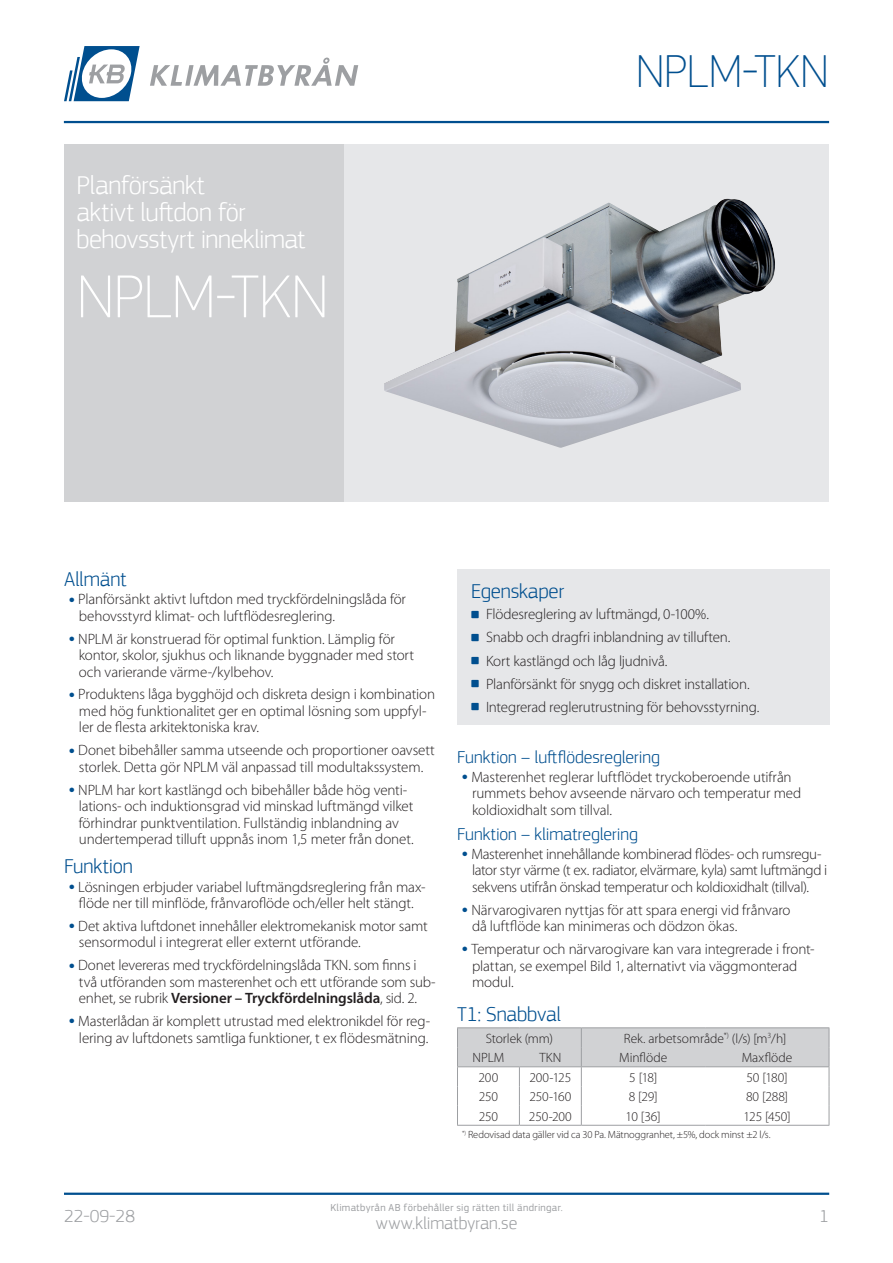
<style>
.page{position:relative;width:893px;height:1263px;background:#fff}
.page>*{position:absolute;margin:0;border:0;box-sizing:border-box;transform-origin:0 0}
.t1{font:100 63px "PF Square Sans Pro";letter-spacing:-.015em;color:#fff}
.t2{font:100 48px "PF Square Sans Pro";letter-spacing:-.01em;color:#004f8f}
.t3{font:300 27px/27px "PF Square Sans Pro";letter-spacing:-.02em;color:#fff}
.Header_14pt_Blue_-_S{font:300 21px "PF Square Sans Pro";letter-spacing:-.01em;color:#004f8f}
.Header_12pt_Blue_-_L{font:300 18px "PF Square Sans Pro";letter-spacing:-.005em;color:#004f8f}
.t4{font:300 18px "PF Square Sans Pro";letter-spacing:-.005em;color:#9d9fa2}
.t5{font:300 15px/16.5px "Myriad Pro";letter-spacing:-.01em;color:#231f20}
.Table_text_-_Centere{font:300 13.5px "Myriad Pro";letter-spacing:-.005em;color:#231f20}
.Special_Text_-_Comme{font:300 10.5px "Myriad Pro";letter-spacing:-.01em;color:#231f20}
.t6{font:10.5px "PF Square Sans Pro";letter-spacing:.025em;color:#9d9fa2}
.s1{font-weight:600}
</style>
<div class="page">
<div style="left:64px;top:145px;width:280px;height:357px;background:#d1d2d4"></div>
<div style="left:344px;top:145px;width:485px;height:357px;background:#e6e7e9"></div>
<hr style="left:64px;top:121px;width:765px;height:2px;background:#004f8f">
<hr style="left:64px;top:1192px;width:765px;height:3px;background:#004f8f">
<img style="left:384px;top:199px;width:391px;height:249px">
<div style="left:457px;top:570px;width:372px;height:155px;background:#e6e7e9"></div>
<hr style="left:457px;top:1027px;width:62px;height:1px;background:#9d9fa2">
<hr style="left:519px;top:1027px;width:62px;height:1px;background:#9d9fa2">
<hr style="left:581px;top:1027px;width:124px;height:1px;background:#9d9fa2">
<hr style="left:705px;top:1027px;width:124px;height:1px;background:#9d9fa2">
<svg style="left:457px;top:1028px;width:373px;height:98px"></svg>
<svg style="left:150px;top:58px;width:208px;height:28px"></svg>
<svg style="left:64px;top:46px;width:76px;height:55px"></svg>
<h3 class="t3" style="left:77px;top:171px;width:231px">Planförsänkt<br>aktivt luftdon för behovsstyrt inneklimat</h3>
<h1 class="t1" style="left:77px;top:260px;width:254px">NPLM-TKN</h1>
<h2 class="t2" style="left:636px;top:43px;width:195px">NPLM-TKN</h2>
<p class="Header_14pt_Blue_-_S" style="left:64px;top:566px;width:64px">Allmänt</p>
<p class="t5" style="left:78px;top:591px;width:329px">Planförsänkt aktivt luftdon med tryckfördelningslåda för behovsstyrd klimat- och luftflödesreglering.</p>
<p class="t5" style="left:78px;top:630px;width:337px">NPLM är konstruerad för optimal funktion. Lämplig för kontor, skolor, sjukhus och liknande byggnader med stort och varierande värme-/kylbehov.</p>
<p class="t5" style="left:78px;top:686px;width:358px">Produktens låga bygghöjd och diskreta design i kombination med hög funktionalitet ger en optimal lösning som uppfyl&shy;ler de flesta arkitektoniska krav.</p>
<p class="t5" style="left:78px;top:742px;width:358px">Donet bibehåller samma utseende och proportioner oavsett storlek. Detta gör NPLM väl anpassad till modultakssystem.</p>
<p class="t5" style="left:78px;top:781px;width:337px">NPLM har kort kastlängd och bibehåller både hög venti&shy;lations- och induktionsgrad vid minskad luftmängd vilket förhindrar punktventilation. Fullständig inblandning av undertemperad tilluft uppnås inom 1,5 meter från donet.</p>
<p class="Header_14pt_Blue_-_S" style="left:64px;top:854px;width:70px">Funktion</p>
<p class="t5" style="left:78px;top:878px;width:349px">Lösningen erbjuder variabel luftmängdsreglering från max&shy;flöde ner till minflöde, frånvaroflöde och/eller helt stängt.</p>
<p class="t5" style="left:78px;top:917px;width:351px">Det aktiva luftdonet innehåller elektromekanisk motor samt sensormodul i integrerat eller externt utförande.</p>
<p class="t5" style="left:78px;top:957px;width:359px">Donet levereras med tryckfördelningslåda TKN. som finns i två utföranden som masterenhet och ett utförande som sub&shy;enhet, se rubrik <span class="s1">Versioner – Tryckfördelningslåda</span>, sid. 2.</p>
<p class="t5" style="left:78px;top:1013px;width:353px">Masterlådan är komplett utrustad med elektronikdel för reg&shy;lering av luftdonets samtliga funktioner, t ex flödesmätning.</p>
<p class="Header_14pt_Blue_-_S" style="left:471px;top:579px;width:95px">Egenskaper</p>
<p class="t5" style="left:486px;top:606px;width:224px">Flödesreglering av luftmängd, 0-100%.</p>
<p class="t5" style="left:486px;top:629px;width:246px">Snabb och dragfri inblandning av tilluften.</p>
<p class="t5" style="left:486px;top:652px;width:183px">Kort kastlängd och låg ljudnivå.</p>
<p class="t5" style="left:486px;top:675px;width:265px">Planförsänkt för snygg och diskret installation.</p>
<p class="t5" style="left:486px;top:698px;width:275px">Integrerad reglerutrustning för behovsstyrning.</p>
<p class="Header_12pt_Blue_-_L" style="left:457px;top:746px;width:204px">Funktion – luftflödesreglering</p>
<p class="t5" style="left:471px;top:768px;width:331px">Masterenhet reglerar luftflödet tryckoberoende utifrån rummets behov avseende närvaro och temperatur med koldioxidhalt som tillval.</p>
<p class="Header_12pt_Blue_-_L" style="left:457px;top:824px;width:182px">Funktion – klimatreglering</p>
<p class="t5" style="left:471px;top:845px;width:357px">Masterenhet innehållande kombinerad flödes- och rumsregu&shy;lator styr värme (t ex. radiator, elvärmare, kyla) samt luftmängd i sekvens utifrån önskad temperatur och koldioxidhalt (tillval).</p>
<p class="t5" style="left:471px;top:901px;width:321px">Närvarogivaren nyttjas för att spara energi vid frånvaro då luftflöde kan minimeras och dödzon ökas.</p>
<p class="t5" style="left:471px;top:941px;width:345px">Temperatur och närvarogivare kan vara integrerade i front&shy;plattan, se exempel Bild 1, alternativt via väggmonterad modul.</p>
<p class="Header_14pt_Blue_-_S" style="left:457px;top:1002px;width:105px">T1: Snabbval</p>
<p class="Table_text_-_Centere" style="left:486px;top:1030px;width:69px">Storlek (mm)</p>
<p class="Table_text_-_Centere" style="left:624px;top:1030px;width:164px">Rek. arbetsområde<sup>*)</sup> (l/s) [m<sup>3</sup>/h]</p>
<p class="Table_text_-_Centere" style="left:473px;top:1049px;width:33px">NPLM</p>
<p class="Table_text_-_Centere" style="left:539px;top:1049px;width:23px">TKN</p>
<p class="Table_text_-_Centere" style="left:619px;top:1049px;width:50px">Minflöde</p>
<p class="Table_text_-_Centere" style="left:742px;top:1049px;width:52px">Maxflöde</p>
<p class="Table_text_-_Centere" style="left:479px;top:1069px;width:21px">200</p>
<p class="Table_text_-_Centere" style="left:529px;top:1069px;width:43px">200-125</p>
<p class="Table_text_-_Centere" style="left:629px;top:1069px;width:30px">5 [18]</p>
<p class="Table_text_-_Centere" style="left:747px;top:1069px;width:43px">50 [180]</p>
<p class="Table_text_-_Centere" style="left:479px;top:1088px;width:21px">250</p>
<p class="Table_text_-_Centere" style="left:529px;top:1088px;width:44px">250-160</p>
<p class="Table_text_-_Centere" style="left:629px;top:1088px;width:31px">8 [29]</p>
<p class="Table_text_-_Centere" style="left:746px;top:1088px;width:44px">80 [288]</p>
<p class="Table_text_-_Centere" style="left:479px;top:1108px;width:21px">250</p>
<p class="Table_text_-_Centere" style="left:529px;top:1108px;width:44px">250-200</p>
<p class="Table_text_-_Centere" style="left:626px;top:1108px;width:37px">10 [36]</p>
<p class="Table_text_-_Centere" style="left:744px;top:1108px;width:49px">125 [450]</p>
<p class="Special_Text_-_Comme" style="left:462px;top:1128px;width:310px"><sup>*)</sup> Redovisad data gäller vid ca 30 Pa. Mätnoggranhet, ±5%, dock minst ±2 l/s.</p>
<p class="t6" style="left:330px;top:1201px;width:234px">Klimatbyrån AB förbehåller sig rätten till ändringar.</p>
<p class="t4" style="left:376px;top:1213px;width:143px">www.klimatbyran.se</p>
<p class="t4" style="left:64px;top:1206px;width:73px">22-09-28</p>
<p class="t4" style="left:819px;top:1206px;width:11px">1</p>
</div>
